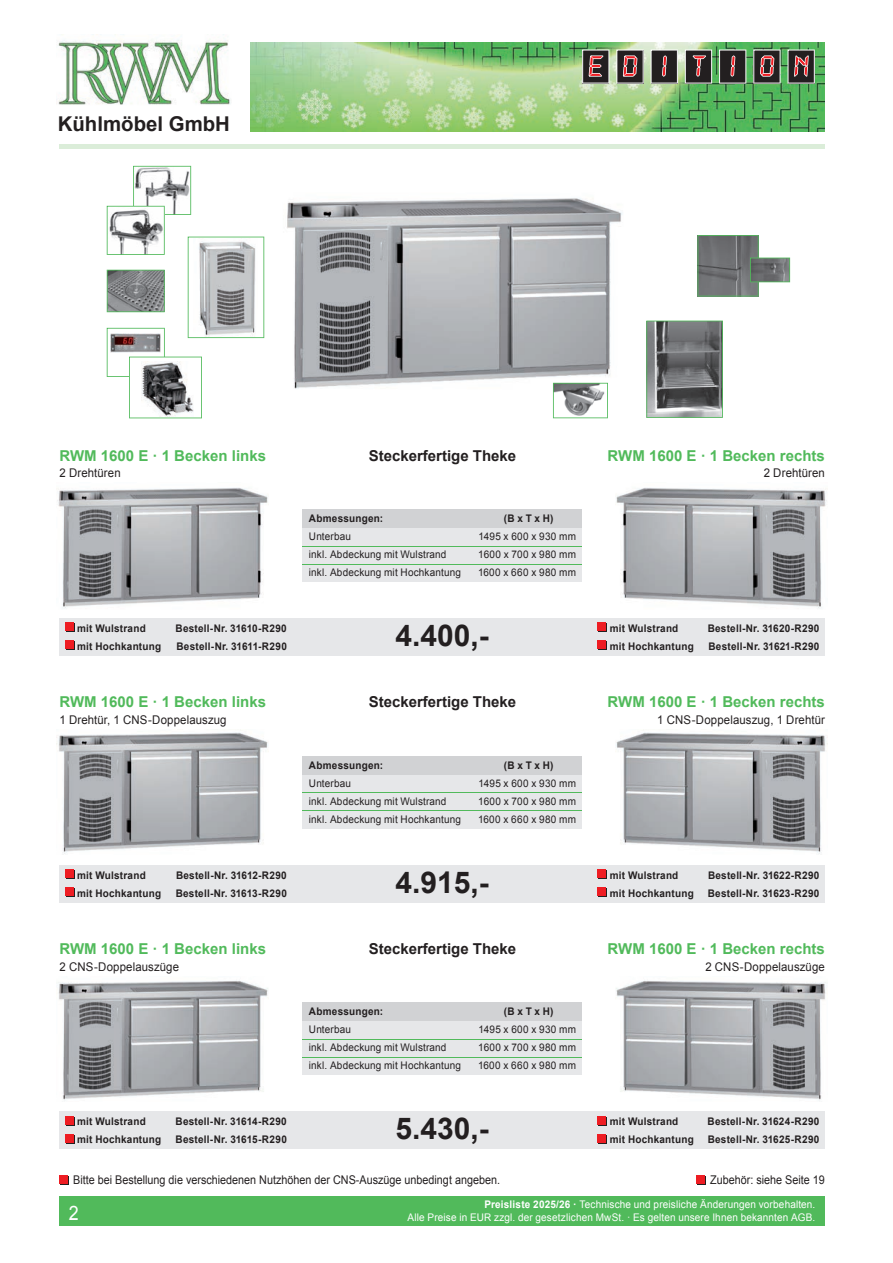
<style>
.page{position:relative;width:893px;height:1263px;background:#fff}
.page>*{position:absolute;margin:0;border:0;box-sizing:border-box;transform-origin:0 0}
.t1{font:700 30px "Arial";color:#231f20}
.t2{font:700 20.4px "Arial";color:#231f20}
.t3{font:19.8px "Arial";color:#fff;scale:.9 1}
.t4{font:700 15px "Arial";color:#51ba5b}
.t5{font:700 15px "Arial";color:#231f20}
.t6{font:12px "Arial";letter-spacing:.005em;color:#231f20;scale:.95 1}
.t7{font:12px "Arial";letter-spacing:.005em;color:#231f20;scale:.9 1}
.t8{font:700 10.5px "Arial";letter-spacing:.02em;color:#231f20;scale:.95 1}
.t9{font:10.5px "Arial";letter-spacing:.015em;color:#231f20;scale:.95 1}
.t10{font:10.5px "Arial";letter-spacing:.015em;color:#fff;scale:.95 1}
.t11{font:10.5px "Arial";letter-spacing:.035em;color:#231f20;scale:.95 1}
.s1{font-weight:700}
</style>
<div class="page">
<hr style="left:59px;top:145px;width:766px;height:4px;background:#dbedd9">
<img style="left:56px;top:40px;width:175px;height:65px">
<img style="left:250px;top:43px;width:575px;height:89px">
<svg style="left:582px;top:50px;width:27px;height:34px"></svg>
<svg style="left:616px;top:50px;width:28px;height:34px"></svg>
<svg style="left:651px;top:50px;width:27px;height:34px"></svg>
<svg style="left:685px;top:50px;width:27px;height:34px"></svg>
<svg style="left:719px;top:50px;width:27px;height:34px"></svg>
<svg style="left:753px;top:50px;width:28px;height:34px"></svg>
<svg style="left:787px;top:50px;width:28px;height:34px"></svg>
<svg style="left:697px;top:235px;width:93px;height:61px"></svg>
<img style="left:57px;top:488px;width:211px;height:120px">
<img style="left:616px;top:488px;width:211px;height:120px">
<img style="left:58px;top:732px;width:210px;height:122px">
<img style="left:287px;top:198px;width:335px;height:191px">
<img style="left:616px;top:732px;width:212px;height:122px">
<img style="left:58px;top:980px;width:210px;height:120px">
<img style="left:616px;top:980px;width:210px;height:120px">
<svg style="left:646px;top:321px;width:77px;height:97px;background:#737877"></svg>
<svg style="left:553px;top:383px;width:55px;height:35px"></svg>
<svg style="left:107px;top:166px;width:157px;height:252px"></svg>
<div style="left:60px;top:1196px;width:765px;height:30px;background:#51ba5b"></div>
<div style="left:60px;top:618px;width:765px;height:37px;background:#e6e7e9"></div>
<div style="left:60px;top:865px;width:765px;height:37px;background:#e6e7e9"></div>
<div style="left:60px;top:1111px;width:765px;height:38px;background:#e6e7e9"></div>
<svg style="left:66px;top:624px;width:8px;height:8px"></svg>
<div style="left:65px;top:623px;width:8px;height:8px;background:#ee1d23"></div>
<svg style="left:66px;top:642px;width:8px;height:8px"></svg>
<div style="left:65px;top:641px;width:8px;height:8px;background:#ee1d23"></div>
<svg style="left:66px;top:870px;width:8px;height:9px"></svg>
<div style="left:65px;top:869px;width:8px;height:9px;background:#ee1d23"></div>
<svg style="left:66px;top:888px;width:8px;height:9px"></svg>
<div style="left:65px;top:887px;width:8px;height:9px;background:#ee1d23"></div>
<div style="left:66px;top:1117px;width:8px;height:8px;background:#ee1d23"></div>
<div style="left:65px;top:1116px;width:8px;height:8px;background:#ee1d23"></div>
<div style="left:66px;top:1135px;width:8px;height:8px;background:#ee1d23"></div>
<div style="left:65px;top:1134px;width:8px;height:8px;background:#ee1d23"></div>
<div style="left:598px;top:624px;width:9px;height:8px;background:#231f20"></div>
<div style="left:597px;top:623px;width:9px;height:8px;background:#ee1d23"></div>
<div style="left:598px;top:642px;width:9px;height:8px;background:#231f20"></div>
<div style="left:597px;top:641px;width:9px;height:8px;background:#ee1d23"></div>
<div style="left:598px;top:870px;width:9px;height:9px;background:#231f20"></div>
<div style="left:597px;top:869px;width:9px;height:9px;background:#ee1d23"></div>
<div style="left:598px;top:888px;width:9px;height:9px;background:#231f20"></div>
<div style="left:597px;top:887px;width:9px;height:9px;background:#ee1d23"></div>
<svg style="left:598px;top:1117px;width:9px;height:8px"></svg>
<div style="left:597px;top:1116px;width:9px;height:8px;background:#ee1d23"></div>
<svg style="left:598px;top:1135px;width:9px;height:8px"></svg>
<div style="left:597px;top:1134px;width:9px;height:8px;background:#ee1d23"></div>
<div style="left:303px;top:509px;width:279px;height:19px;background:#d1d2d4"></div>
<div style="left:303px;top:528px;width:279px;height:54px;background:#e6e7e9"></div>
<hr style="left:303px;top:546px;width:279px;height:1px;background:#51ba5b">
<hr style="left:303px;top:564px;width:279px;height:1px;background:#51ba5b">
<div style="left:303px;top:756px;width:279px;height:19px;background:#d1d2d4"></div>
<div style="left:303px;top:775px;width:279px;height:53px;background:#e6e7e9"></div>
<hr style="left:303px;top:792px;width:279px;height:1px;background:#51ba5b">
<hr style="left:303px;top:810px;width:279px;height:1px;background:#51ba5b">
<div style="left:303px;top:1003px;width:279px;height:19px;background:#d1d2d4"></div>
<div style="left:303px;top:1022px;width:279px;height:53px;background:#e6e7e9"></div>
<hr style="left:303px;top:1039px;width:279px;height:1px;background:#51ba5b">
<hr style="left:303px;top:1057px;width:279px;height:1px;background:#51ba5b">
<svg style="left:61px;top:1176px;width:8px;height:8px"></svg>
<div style="left:60px;top:1175px;width:8px;height:8px;background:#ee1d23"></div>
<svg style="left:698px;top:1176px;width:8px;height:8px"></svg>
<div style="left:697px;top:1175px;width:8px;height:8px;background:#ee1d23"></div>
<h2 class="t2" style="left:58px;top:111px;width:174px">Kühlmöbel GmbH</h2>
<h3 class="t4" style="left:60px;top:446px;width:208px">RWM 1600 E · 1 Becken links</h3>
<p class="t6" style="left:60px;top:465px;width:66px">2 Drehtüren</p>
<h3 class="t5" style="left:369px;top:446px;width:149px">Steckerfertige Theke</h3>
<h3 class="t4" style="left:608px;top:446px;width:219px">RWM 1600 E · 1 Becken rechts</h3>
<p class="t6" style="left:764px;top:465px;width:66px">2 Drehtüren</p>
<p class="t8" style="left:309px;top:511px;width:80px">Abmessungen:</p>
<p class="t8" style="left:504px;top:511px;width:54px">(B x T x H)</p>
<p class="t9" style="left:309px;top:529px;width:46px">Unterbau</p>
<p class="t9" style="left:478px;top:529px;width:104px">1495 x 600 x 930 mm</p>
<p class="t9" style="left:309px;top:547px;width:146px">inkl. Abdeckung mit Wulstrand</p>
<p class="t9" style="left:478px;top:547px;width:104px">1600 x 700 x 980 mm</p>
<p class="t9" style="left:309px;top:565px;width:161px">inkl. Abdeckung mit Hochkantung</p>
<p class="t11" style="left:478px;top:565px;width:105px">1600 x 660 x 980 mm</p>
<p class="t8" style="left:77px;top:621px;width:74px">mit Wulstrand</p>
<p class="t8" style="left:176px;top:621px;width:119px">Bestell-Nr. 31610-R290</p>
<p class="t8" style="left:77px;top:639px;width:90px">mit Hochkantung</p>
<p class="t8" style="left:177px;top:639px;width:118px">Bestell-Nr. 31611-R290</p>
<h1 class="t1" style="left:396px;top:616px;width:95px">4.400,-</h1>
<p class="t8" style="left:610px;top:621px;width:74px">mit Wulstrand</p>
<p class="t8" style="left:708px;top:621px;width:119px">Bestell-Nr. 31620-R290</p>
<p class="t8" style="left:610px;top:639px;width:90px">mit Hochkantung</p>
<p class="t8" style="left:708px;top:639px;width:118px">Bestell-Nr. 31621-R290</p>
<h3 class="t4" style="left:60px;top:692px;width:208px">RWM 1600 E · 1 Becken links</h3>
<p class="t6" style="left:60px;top:712px;width:177px">1 Drehtür, 1 CNS-Doppelauszug</p>
<h3 class="t5" style="left:369px;top:692px;width:149px">Steckerfertige Theke</h3>
<h3 class="t4" style="left:608px;top:692px;width:219px">RWM 1600 E · 1 Becken rechts</h3>
<p class="t6" style="left:657px;top:712px;width:178px">1 CNS-Doppelauszug, 1 Drehtür</p>
<p class="t8" style="left:309px;top:758px;width:80px">Abmessungen:</p>
<p class="t8" style="left:504px;top:758px;width:54px">(B x T x H)</p>
<p class="t9" style="left:309px;top:776px;width:46px">Unterbau</p>
<p class="t9" style="left:478px;top:776px;width:104px">1495 x 600 x 930 mm</p>
<p class="t9" style="left:309px;top:794px;width:146px">inkl. Abdeckung mit Wulstrand</p>
<p class="t9" style="left:478px;top:794px;width:104px">1600 x 700 x 980 mm</p>
<p class="t9" style="left:309px;top:812px;width:161px">inkl. Abdeckung mit Hochkantung</p>
<p class="t11" style="left:478px;top:812px;width:105px">1600 x 660 x 980 mm</p>
<p class="t8" style="left:77px;top:868px;width:74px">mit Wulstrand</p>
<p class="t8" style="left:176px;top:868px;width:118px">Bestell-Nr. 31612-R290</p>
<p class="t8" style="left:77px;top:886px;width:90px">mit Hochkantung</p>
<p class="t8" style="left:176px;top:886px;width:118px">Bestell-Nr. 31613-R290</p>
<h1 class="t1" style="left:396px;top:862px;width:95px">4.915,-</h1>
<p class="t8" style="left:610px;top:868px;width:74px">mit Wulstrand</p>
<p class="t8" style="left:708px;top:868px;width:119px">Bestell-Nr. 31622-R290</p>
<p class="t8" style="left:610px;top:886px;width:90px">mit Hochkantung</p>
<p class="t8" style="left:708px;top:886px;width:119px">Bestell-Nr. 31623-R290</p>
<h3 class="t4" style="left:60px;top:939px;width:208px">RWM 1600 E · 1 Becken links</h3>
<p class="t6" style="left:60px;top:958px;width:127px">2 CNS-Doppelauszüge</p>
<h3 class="t5" style="left:369px;top:939px;width:149px">Steckerfertige Theke</h3>
<h3 class="t4" style="left:608px;top:939px;width:219px">RWM 1600 E · 1 Becken rechts</h3>
<p class="t6" style="left:705px;top:958px;width:127px">2 CNS-Doppelauszüge</p>
<p class="t8" style="left:309px;top:1005px;width:80px">Abmessungen:</p>
<p class="t8" style="left:504px;top:1005px;width:54px">(B x T x H)</p>
<p class="t9" style="left:309px;top:1023px;width:46px">Unterbau</p>
<p class="t9" style="left:478px;top:1023px;width:104px">1495 x 600 x 930 mm</p>
<p class="t9" style="left:309px;top:1041px;width:146px">inkl. Abdeckung mit Wulstrand</p>
<p class="t9" style="left:478px;top:1041px;width:104px">1600 x 700 x 980 mm</p>
<p class="t9" style="left:309px;top:1059px;width:161px">inkl. Abdeckung mit Hochkantung</p>
<p class="t11" style="left:478px;top:1059px;width:105px">1600 x 660 x 980 mm</p>
<p class="t8" style="left:77px;top:1115px;width:74px">mit Wulstrand</p>
<p class="t8" style="left:176px;top:1115px;width:119px">Bestell-Nr. 31614-R290</p>
<p class="t8" style="left:77px;top:1133px;width:90px">mit Hochkantung</p>
<p class="t8" style="left:176px;top:1133px;width:119px">Bestell-Nr. 31615-R290</p>
<h1 class="t1" style="left:396px;top:1109px;width:95px">5.430,-</h1>
<p class="t8" style="left:610px;top:1115px;width:74px">mit Wulstrand</p>
<p class="t8" style="left:708px;top:1115px;width:119px">Bestell-Nr. 31624-R290</p>
<p class="t8" style="left:610px;top:1133px;width:90px">mit Hochkantung</p>
<p class="t8" style="left:708px;top:1133px;width:119px">Bestell-Nr. 31625-R290</p>
<p class="t7" style="left:73px;top:1172px;width:476px">Bitte bei Bestellung die verschiedenen Nutzhöhen der CNS-Auszüge unbedingt angeben.</p>
<p class="t7" style="left:710px;top:1172px;width:129px">Zubehör: siehe Seite 19</p>
<p class="t10" style="left:484px;top:1197px;width:350px"><span class="s1">Preisliste 2025/26 ·</span> Technische und preisliche Änderungen vorbehalten.</p>
<h3 class="t3" style="left:69px;top:1200px;width:13px">2</h3>
<p class="t10" style="left:408px;top:1210px;width:431px">Alle Preise in EUR zzgl. der gesetzlichen MwSt. · Es gelten unsere Ihnen bekannten AGB.</p>
</div>
